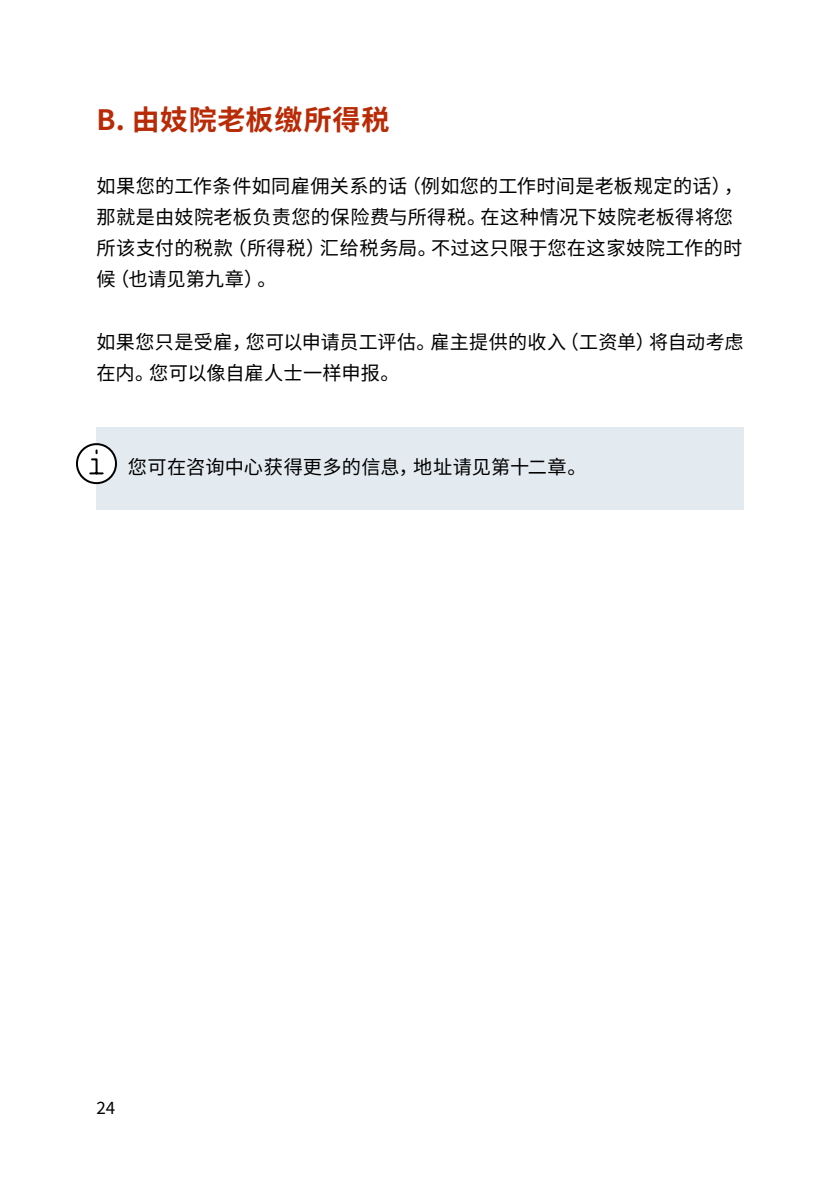
<style>
.page{position:relative;width:840px;height:1191px;background:#fff}
.page>*{position:absolute;margin:0;border:0;box-sizing:border-box;transform-origin:0 0}
.h2_ohne_Nummerierung{font:700 28px "Noto Sans SC";letter-spacing:.025em;color:#b92b06}
.p_Abstand_danach{font:19.2px/31.2px "Noto Sans SC";letter-spacing:.015em;color:#000}
.Infobox_p_Infobox_ohne_h{font:19.2px "Noto Sans SC";letter-spacing:.005em;color:#000}
.t1{font:17px "Noto Sans SC";color:#000}
</style>
<div class="page">
<div style="left:96px;top:427px;width:647px;height:82px;background:#e4ebf0"></div>
<svg style="left:76px;top:443px;width:41px;height:42px"></svg>
<h2 class="h2_ohne_Nummerierung" style="left:96px;top:104px;width:294px">B. 由妓院老板缴所得税</h2>
<p class="p_Abstand_danach" style="left:96px;top:171px;width:648px">如果您的工作条件如同雇佣关系的话（例如您的工作时间是老板规定的话），那就是由妓院老板负责您的保险费与所得税。在这种情况下妓院老板得将您所该支付的税款（所得税）汇给税务局。不过这只限于您在这家妓院工作的时候（也请见第九章）。</p>
<p class="p_Abstand_danach" style="left:96px;top:326px;width:648px">如果您只是受雇，您可以申请员工评估。雇主提供的收入（工资单）将自动考虑在内。您可以像自雇人士一样申报。</p>
<p class="Infobox_p_Infobox_ohne_h" style="left:128px;top:456px;width:460px">您可在咨询中心获得更多的信息，地址请见第十二章。</p>
<p class="t1" style="left:96px;top:1098px;width:20px">24</p>
</div>
